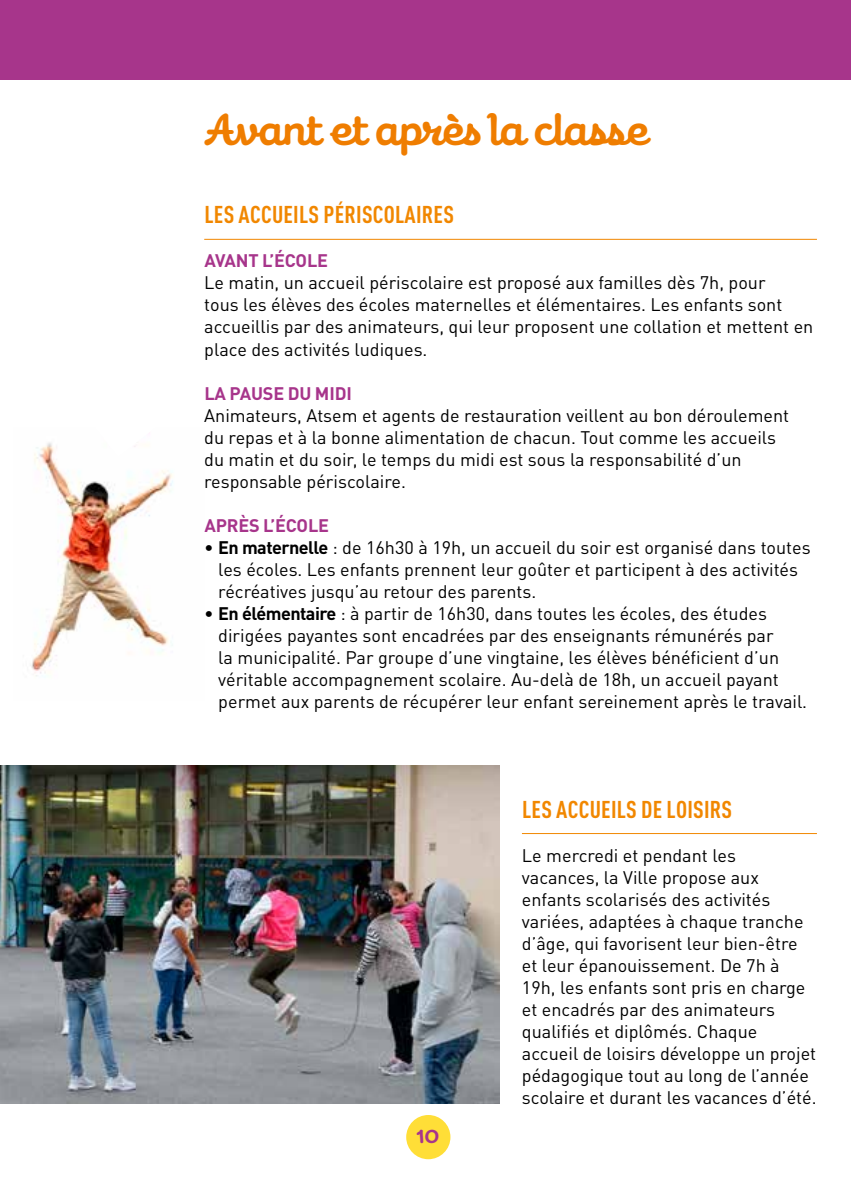
<style>
.page{position:relative;width:851px;height:1191px;background:#fff}
.page>*{position:absolute;margin:0;border:0;box-sizing:border-box;transform-origin:0 0}
.t1{font:700 40px "Galaxie Cassiopeia";letter-spacing:-.025em;color:#ef7d00}
.t2{font:700 condensed 24px "DIN Pro";letter-spacing:.01em;color:#f18700}
.t3{font:700 20px "Galaxie Cassiopeia";color:#a7358b}
.t4{font:18px/22px "DIN Pro";color:#000}
.t5{font:700 18px "DIN Pro";letter-spacing:-.01em;color:#a7358b}
.s1{font-weight:700}
</style>
<div class="page">
<div style="left:406px;top:1115px;width:44px;height:44px;background:#ffde37;border-radius:50%"></div>
<div style="left:0;top:0;width:840px;height:79px;background:#a7358b"></div>
<div style="left:839px;top:0;width:11px;height:79px;background:#a7358b"></div>
<hr style="left:204px;top:239px;width:612px;height:1px;background:#f18700">
<hr style="left:522px;top:833px;width:294px;height:1px;background:#f18700">
<img style="left:0;top:765px;width:499px;height:338px">
<img style="left:31px;top:433px;width:142px;height:243px">
<h1 class="t1" style="left:204px;top:103px;width:448px">Avant et après la classe</h1>
<h2 class="t2" style="left:204px;top:197px;width:251px">LES ACCUEILS PÉRISCOLAIRES</h2>
<p class="t5" style="left:204px;top:246px;width:125px">AVANT L’ÉCOLE</p>
<p class="t4" style="left:204px;top:270px;width:610px">Le matin, un accueil périscolaire est proposé aux familles dès 7h, pour<br>tous les élèves des écoles maternelles et élémentaires. Les enfants sont accueillis par des animateurs, qui leur proposent une collation et mettent en place des activités ludiques.</p>
<p class="t5" style="left:204px;top:378px;width:149px">LA PAUSE DU MIDI</p>
<p class="t4" style="left:204px;top:402px;width:586px">Animateurs, Atsem et agents de restauration veillent au bon déroulement du repas et à la bonne alimentation de chacun. Tout comme les accueils du matin et du soir, le temps du midi est sous la responsabilité d’un responsable périscolaire.</p>
<p class="t5" style="left:204px;top:510px;width:126px">APRÈS L’ÉCOLE</p>
<p class="t4" style="left:218px;top:534px;width:593px;text-indent:-14px">• <span class="s1">En maternelle</span> : de 16h30 à 19h, un accueil du soir est organisé dans toutes les écoles. Les enfants prennent leur goûter et participent à des activités récréatives jusqu’au retour des parents.</p>
<p class="t4" style="left:218px;top:600px;width:590px;text-indent:-14px">• <span class="s1">En élémentaire</span> : à partir de 16h30, dans toutes les écoles, des études dirigées payantes sont encadrées par des enseignants rémunérés par<br>la municipalité. Par groupe d’une vingtaine, les élèves bénéficient d’un véritable accompagnement scolaire. Au-delà de 18h, un accueil payant permet aux parents de récupérer leur enfant sereinement après le travail.</p>
<p class="t3" style="left:417px;top:1121px;width:24px">10</p>
<h2 class="t2" style="left:522px;top:791px;width:211px">LES ACCUEILS DE LOISIRS</h2>
<p class="t4" style="left:522px;top:842px;width:296px">Le mercredi et pendant les vacances, la Ville propose aux enfants scolarisés des activités variées, adaptées à chaque tranche d’âge, qui favorisent leur bien-être et leur épanouissement. De 7h à 19h, les enfants sont pris en charge et encadrés par des animateurs qualifiés et diplômés. Chaque accueil de loisirs développe un projet pédagogique tout au long de l’année scolaire et durant les vacances d’été.</p>
</div>
